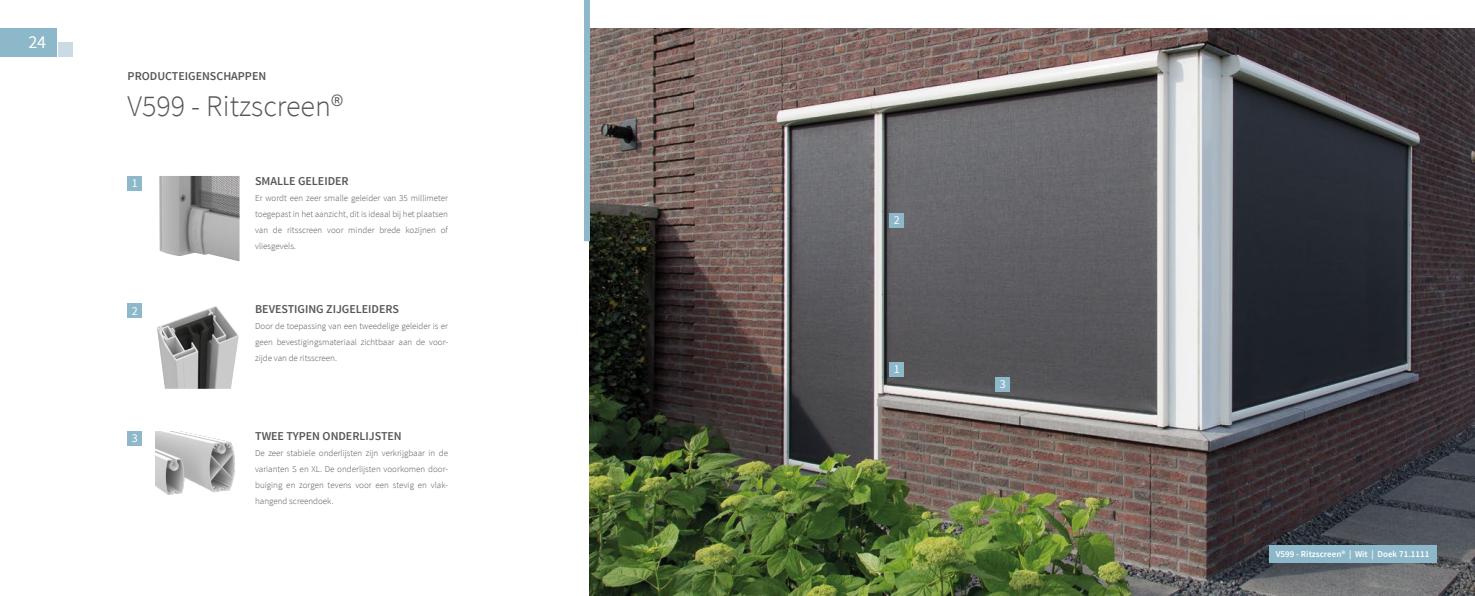
<style>
.page{position:relative;width:1475px;height:596px;background:#fff}
.page>*{position:absolute;margin:0;border:0;box-sizing:border-box;transform-origin:0 0}
.t1{font:300 30px "Source Sans Pro";color:#575756}
.t2{font:18px "Source Sans Pro";color:#fff}
.t3{font:600 12px "Source Sans Pro";color:#575756}
.t4{font:12px "Source Sans Pro";color:#fff}
.t5{font:300 9px/16px "Source Sans Pro";color:#575756;text-align:justify}
.t6{font:600 9px "Source Sans Pro";color:#fff}
</style>
<div class="page">
<div style="left:0;top:28px;width:57px;height:29px;background:#8db8c9"></div>
<div style="left:59px;top:43px;width:14px;height:14px;background:#cadbe4"></div>
<img style="left:157px;top:306px;width:82px;height:82px">
<div style="left:128px;top:303px;width:14px;height:14px;background:#8db8c9"></div>
<img style="left:159px;top:176px;width:80px;height:85px">
<div style="left:128px;top:176px;width:14px;height:14px;background:#8db8c9"></div>
<img style="left:155px;top:431px;width:81px;height:64px">
<div style="left:128px;top:431px;width:14px;height:14px;background:#8db8c9"></div>
<img style="left:590px;top:28px;width:884px;height:567px">
<div style="left:584px;top:0;width:6px;height:241px;background:#8db8c9"></div>
<div style="left:889px;top:362px;width:14px;height:14px;background:#8db8c9"></div>
<div style="left:889px;top:213px;width:14px;height:14px;background:#8db8c9"></div>
<div style="left:995px;top:377px;width:14px;height:14px;background:#8db8c9"></div>
<div style="left:1268px;top:544px;width:167px;height:17px;background:#8db8c9"></div>
<h2 class="t2" style="left:28px;top:31px;width:19px">24</h2>
<h3 class="t3" style="left:128px;top:69px;width:140px">PRODUCTEIGENSCHAPPEN</h3>
<h1 class="t1" style="left:128px;top:88px;width:217px">V599 - Ritzscreen®</h1>
<h3 class="t4" style="left:132px;top:175px;width:7px">1</h3>
<h3 class="t3" style="left:255px;top:173px;width:95px">SMALLE GELEIDER</h3>
<p class="t5" style="left:255px;top:190px;width:194px">Er wordt een zeer smalle geleider van 35 millimeter toegepast in het aanzicht, dit is ideaal bij het plaatsen van de ritsscreen voor minder brede kozijnen of vliesgevels.</p>
<h3 class="t4" style="left:132px;top:303px;width:7px">2</h3>
<h3 class="t3" style="left:255px;top:301px;width:145px">BEVESTIGING ZIJGELEIDERS</h3>
<p class="t5" style="left:255px;top:317px;width:194px">Door de toepassing van een tweedelige geleider is er geen bevestigingsmateriaal zichtbaar aan de voor&shy;zijde van de ritsscreen.</p>
<h3 class="t4" style="left:132px;top:430px;width:7px">3</h3>
<h3 class="t3" style="left:255px;top:428px;width:148px">TWEE TYPEN ONDERLIJSTEN</h3>
<p class="t5" style="left:255px;top:445px;width:194px">De zeer stabiele onderlijsten zijn verkrijgbaar in de varianten S en XL. De onderlijsten voorkomen door&shy;buiging en zorgen tevens voor een stevig en vlak&shy;hangend screendoek.</p>
<h3 class="t4" style="left:893px;top:213px;width:7px">2</h3>
<h3 class="t4" style="left:893px;top:361px;width:7px">1</h3>
<h3 class="t4" style="left:999px;top:376px;width:7px">3</h3>
<p class="t6" style="left:1275px;top:548px;width:155px">V599 - Ritzscreen® | Wit | Doek 71.1111</p>
</div>
